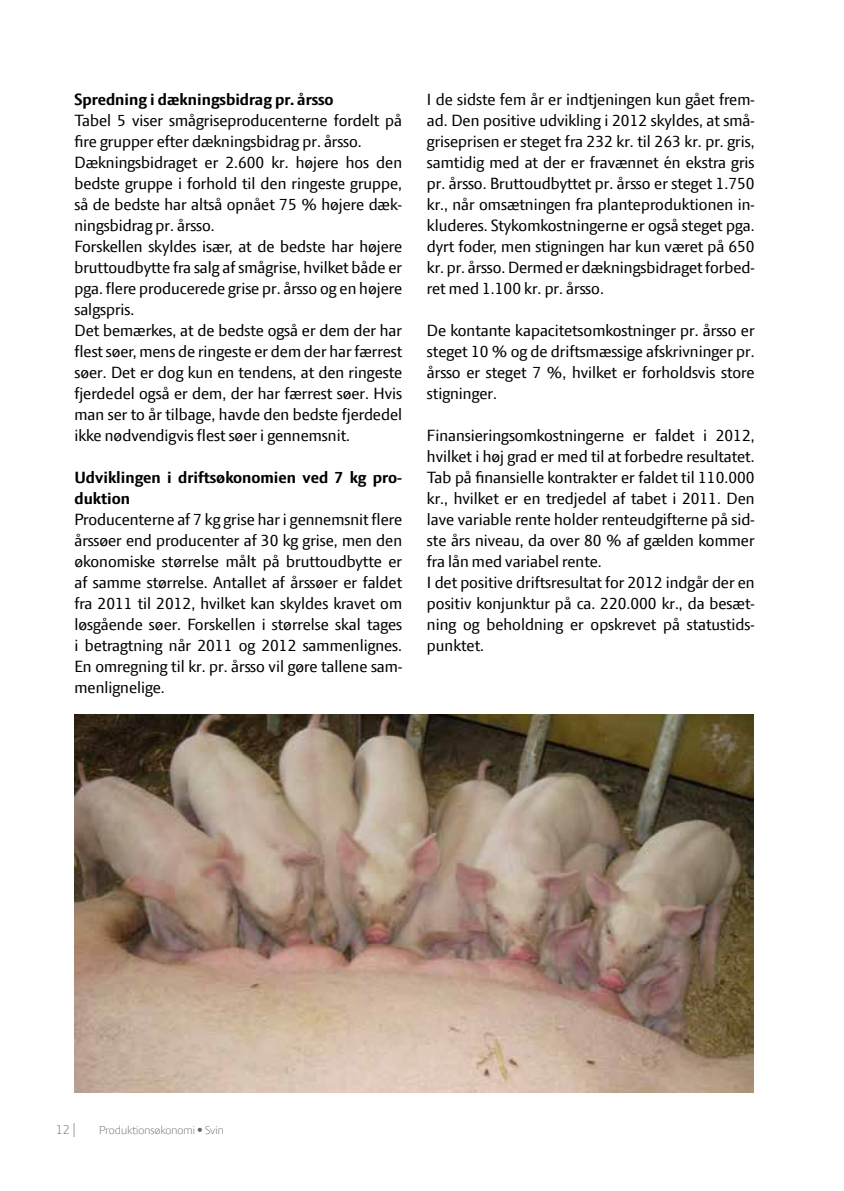
<style>
.page{position:relative;width:844px;height:1191px;background:#fff}
.page>*{position:absolute;margin:0;border:0;box-sizing:border-box;transform-origin:0 0}
.t1{font:17.5px/21px "LF Press Sans";color:#000;text-align:justify}
.t2{font:700 17.5px/21px "LF Press Sans";color:#000}
.t3{font:300 14px "LF Press Sans";color:#646363}
.t4{font:300 12.25px "LF Press Sans";color:#646363}
</style>
<div class="page">
<img style="left:74px;top:714px;width:679px;height:378px">
<p class="t2" style="left:74px;top:89px;width:260px">Spredning i dækningsbidrag pr. årsso</p>
<p class="t1" style="left:74px;top:110px;width:329px;text-align:left">Tabel 5 viser smågriseproducenterne fordelt på fire grupper efter dækningsbidrag pr. årsso.<br>Dækningsbidraget er 2.600 kr. højere hos den bedste gruppe i forhold til den ringeste gruppe, så de bedste har altså opnået 75 % højere dæk&shy;ningsbidrag pr. årsso.<br>Forskellen skyldes især, at de bedste har højere bruttoudbytte fra salg af smågrise, hvilket både er pga. flere producerede grise pr. årsso og en højere salgspris.<br>Det bemærkes, at de bedste også er dem der har flest søer, mens de ringeste er dem der har færrest søer. Det er dog kun en tendens, at den ringeste fjerdedel også er dem, der har færrest søer. Hvis man ser to år tilbage, havde den bedste fjerdedel ikke nødvendigvis flest søer i gennemsnit.</p>
<p class="t2" style="left:74px;top:467px;width:329px">Udviklingen i driftsøkonomien ved 7 kg pro&shy;duktion</p>
<p class="t1" style="left:74px;top:509px;width:329px">Producenterne af 7 kg grise har i gennemsnit flere årssøer end producenter af 30 kg grise, men den økonomiske størrelse målt på bruttoudbytte er af samme størrelse. Antallet af årssøer er faldet fra 2011 til 2012, hvilket kan skyldes kravet om løsgående søer. Forskellen i størrelse skal tages i betragtning når 2011 og 2012 sammenlignes.<br>En omregning til kr. pr. årsso vil gøre tallene sam&shy;menlignelige.</p>
<p class="t1" style="left:427px;top:89px;width:329px">I de sidste fem år er indtjeningen kun gået frem&shy;ad. Den positive udvikling i 2012 skyldes, at små&shy;griseprisen er steget fra 232 kr. til 263 kr. pr. gris, samtidig med at der er fravænnet én ekstra gris pr. årsso. Bruttoudbyttet pr. årsso er steget 1.750 kr., når omsætningen fra planteproduktionen in&shy;kluderes. Stykomkostningerne er også steget pga. dyrt foder, men stigningen har kun været på 650 kr. pr. årsso. Dermed er dækningsbidraget forbed&shy;ret med 1.100 kr. pr. årsso.</p>
<p class="t1" style="left:427px;top:320px;width:329px">De kontante kapacitetsomkostninger pr. årsso er steget 10 % og de driftsmæssige afskrivninger pr. årsso er steget 7 %, hvilket er forholdsvis store stigninger.</p>
<p class="t1" style="left:427px;top:425px;width:329px;text-align:left">Finansieringsomkostningerne er faldet i 2012, hvilket i høj grad er med til at forbedre resultatet.<br>Tab på finansielle kontrakter er faldet til 110.000 kr., hvilket er en tredjedel af tabet i 2011. Den lave variable rente holder renteudgifterne på sid&shy;ste års niveau, da over 80 % af gælden kommer fra lån med variabel rente.<br>I det positive driftsresultat for 2012 indgår der en positiv konjunktur på ca. 220.000 kr., da besæt&shy;ning og beholdning er opskrevet på statustids&shy;punktet.</p>
<p class="t3" style="left:56px;top:1121px;width:22px">12 |</p>
<p class="t4" style="left:99px;top:1123px;width:126px">Produktionsøkonomi • Svin</p>
</div>
